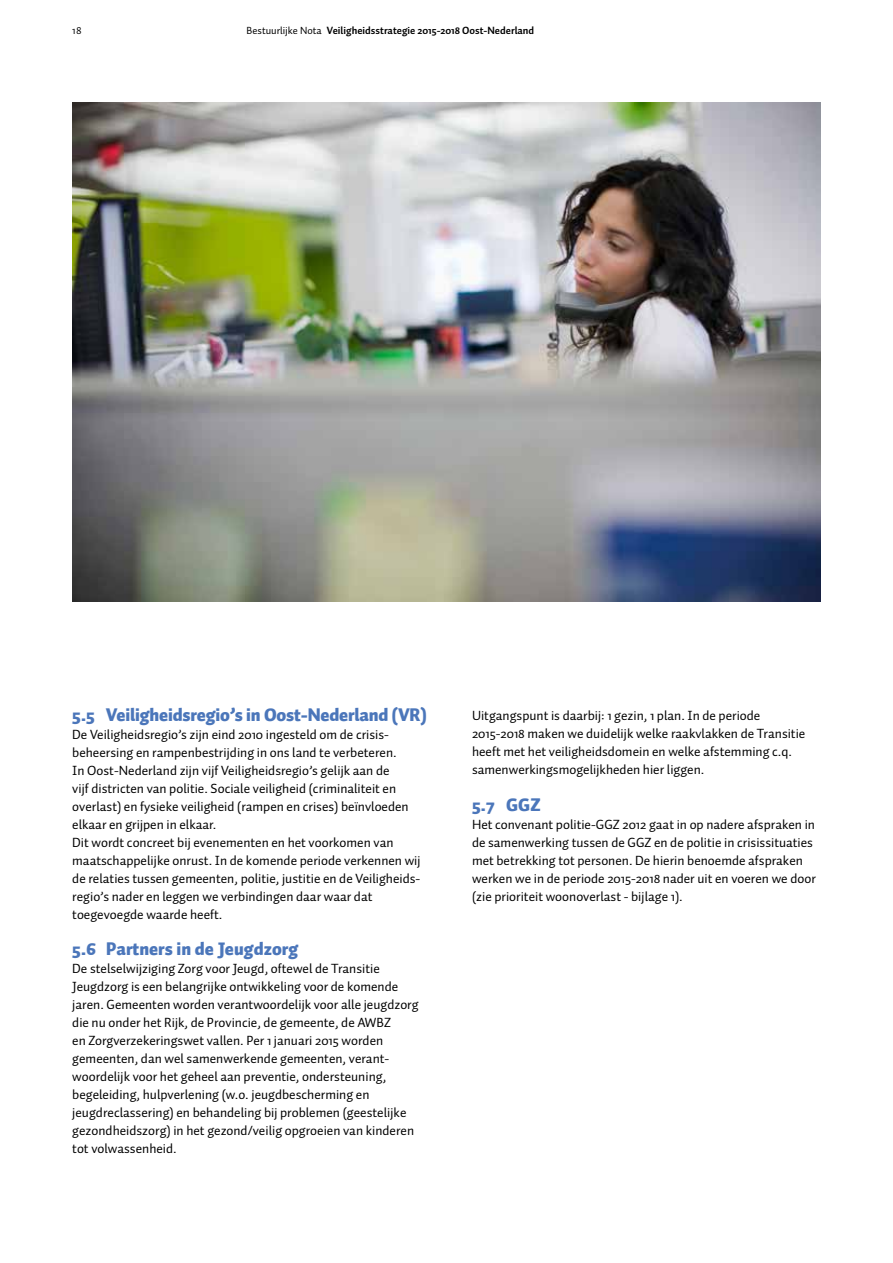
<style>
.page{position:relative;width:893px;height:1263px;background:#fff}
.page>*{position:absolute;margin:0;border:0;box-sizing:border-box;transform-origin:0 0}
.t1{font:900 18px "Auto 1";letter-spacing:-.01em;color:#4b76ba}
.t2{font:13.5px/18px "Auto Pro";color:#000}
.t3{font:700 10.5px "Auto Pro";color:#000}
.t4{font:10.5px "Rijksoverheid Sans Text";color:#000}
.s1{font-weight:400}
</style>
<div class="page">
<img style="left:72px;top:102px;width:749px;height:499px">
<p class="t4" style="left:72px;top:25px;width:11px">18</p>
<p class="t3" style="left:247px;top:23px;width:289px"><span class="s1">Bestuurlijke Nota</span> Veiligheidsstrategie 2015-2018 Oost-Nederland</p>
<h1 class="t1" style="left:72px;top:702px;width:356px">5.5 Veiligheidsregio’s in Oost-Nederland (VR)</h1>
<p class="t2" style="left:72px;top:725px;width:350px">De Veiligheidsregio’s zijn eind 2010 ingesteld om de crisis&shy;beheersing en rampenbestrijding in ons land te verbeteren.<br>In Oost-Nederland zijn vijf Veiligheidsregio’s gelijk aan de<br>vijf districten van politie. Sociale veiligheid (criminaliteit en overlast) en fysieke veiligheid (rampen en crises) beïnvloeden elkaar en grijpen in elkaar.<br>Dit wordt concreet bij evenementen en het voorkomen van maatschappelijke onrust. In de komende periode verkennen wij de relaties tussen gemeenten, politie, justitie en de Veiligheids&shy;regio’s nader en leggen we verbindingen daar waar dat toegevoegde waarde heeft.</p>
<h1 class="t1" style="left:72px;top:936px;width:228px">5.6 Partners in de Jeugdzorg</h1>
<p class="t2" style="left:72px;top:959px;width:348px">De stelselwijziging Zorg voor Jeugd, oftewel de Transitie Jeugdzorg is een belangrijke ontwikkeling voor de komende jaren. Gemeenten worden verantwoordelijk voor alle jeugdzorg die nu onder het Rijk, de Provincie, de gemeente, de AWBZ<br>en Zorgverzekeringswet vallen. Per 1 januari 2015 worden gemeenten, dan wel samenwerkende gemeenten, verant&shy;woordelijk voor het geheel aan preventie, ondersteuning, begeleiding, hulpverlening (w.o. jeugdbescherming en jeugdreclassering) en behandeling bij problemen (geestelijke gezondheidszorg) in het gezond/veilig opgroeien van kinderen tot volwassenheid.</p>
<p class="t2" style="left:472px;top:707px;width:335px">Uitgangspunt is daarbij: 1 gezin, 1 plan. In de periode 2015-2018 maken we duidelijk welke raakvlakken de Transitie heeft met het veiligheidsdomein en welke afstemming c.q. samenwerkingsmogelijkheden hier liggen.</p>
<h1 class="t1" style="left:472px;top:792px;width:70px">5.7 GGZ</h1>
<p class="t2" style="left:472px;top:815px;width:345px">Het convenant politie-GGZ 2012 gaat in op nadere afspraken in de samenwerking tussen de GGZ en de politie in crisissituaties met betrekking tot personen. De hierin benoemde afspraken werken we in de periode 2015-2018 nader uit en voeren we door (zie prioriteit woonoverlast - bijlage 1).</p>
</div>
